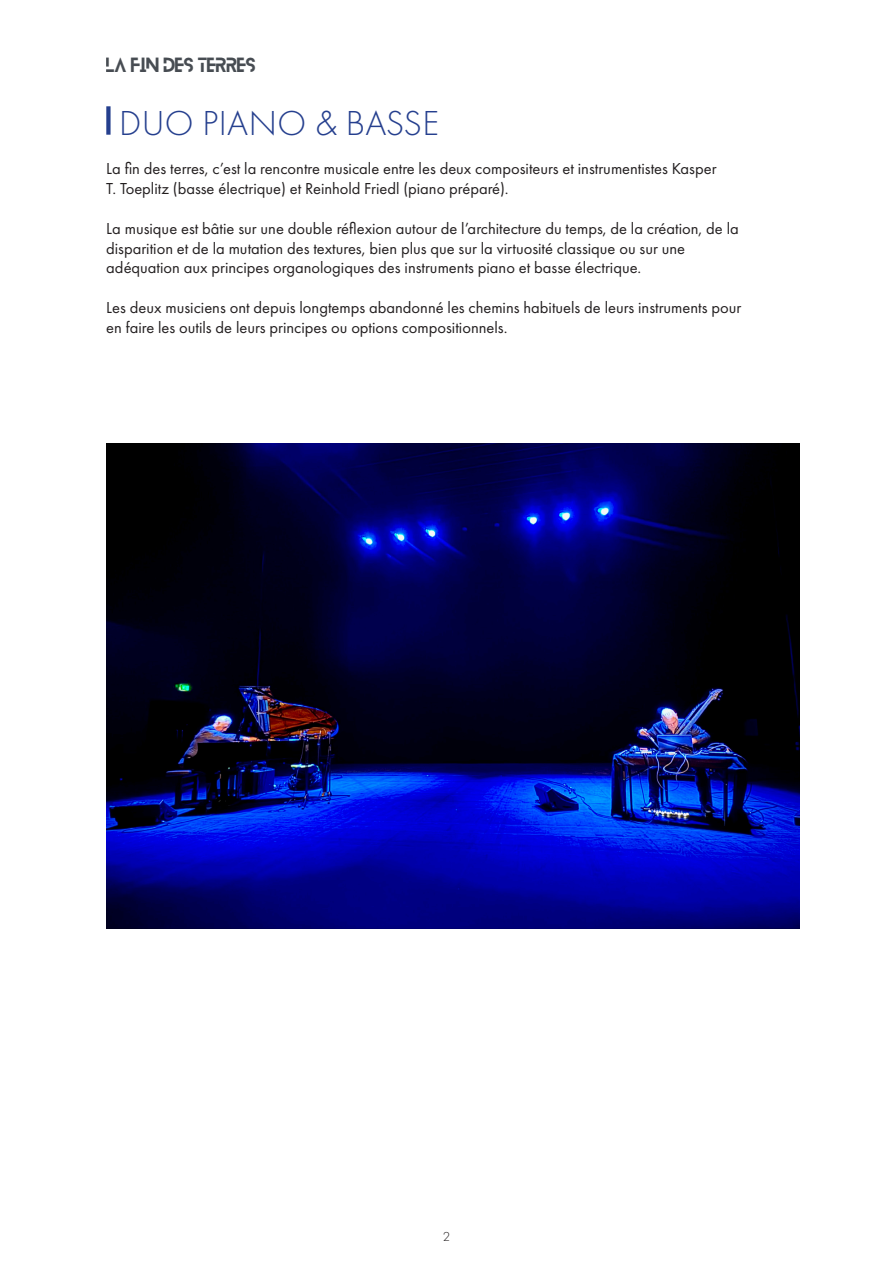
<style>
.page{position:relative;width:893px;height:1263px;background:#fff}
.page>*{position:absolute;margin:0;border:0;box-sizing:border-box;transform-origin:0 0}
.t1{font:300 36px "Futura PT";letter-spacing:.01em;color:#253f8e}
.t2{font:18px "Blanka";color:#0a1119}
.t3{font:16.5px "Futura PT";color:#231f20}
.t4{font:300 13.5px "Futura PT";color:#231f20}
</style>
<div class="page">
<div style="left:106px;top:106px;width:5px;height:29px;background:#253f8e"></div>
<img style="left:106px;top:443px;width:693px;height:486px">
<p class="t2" style="left:106px;top:55px;width:151px">LA FIN DES TERRES</p>
<p class="t1" style="left:119px;top:102px;width:322px">DUO PIANO &amp; BASSE</p>
<p class="t3" style="left:106px;top:159px;width:612px">La fin des terres, c’est la rencontre musicale entre les deux compositeurs et instrumentistes Kasper</p>
<p class="t3" style="left:106px;top:179px;width:404px">T. Toeplitz (basse électrique) et Reinhold Friedl (piano préparé).</p>
<p class="t3" style="left:106px;top:218px;width:634px">La musique est bâtie sur une double réflexion autour de l’architecture du temps, de la création, de la</p>
<p class="t3" style="left:106px;top:238px;width:580px">disparition et de la mutation des textures, bien plus que sur la virtuosité classique ou sur une</p>
<p class="t3" style="left:106px;top:258px;width:537px">adéquation aux principes organologiques des instruments piano et basse électrique.</p>
<p class="t3" style="left:106px;top:298px;width:636px">Les deux musiciens ont depuis longtemps abandonné les chemins habituels de leurs instruments pour</p>
<p class="t3" style="left:106px;top:317px;width:403px">en faire les outils de leurs principes ou options compositionnels.</p>
<p class="t4" style="left:443px;top:1229px;width:9px">2</p>
</div>
